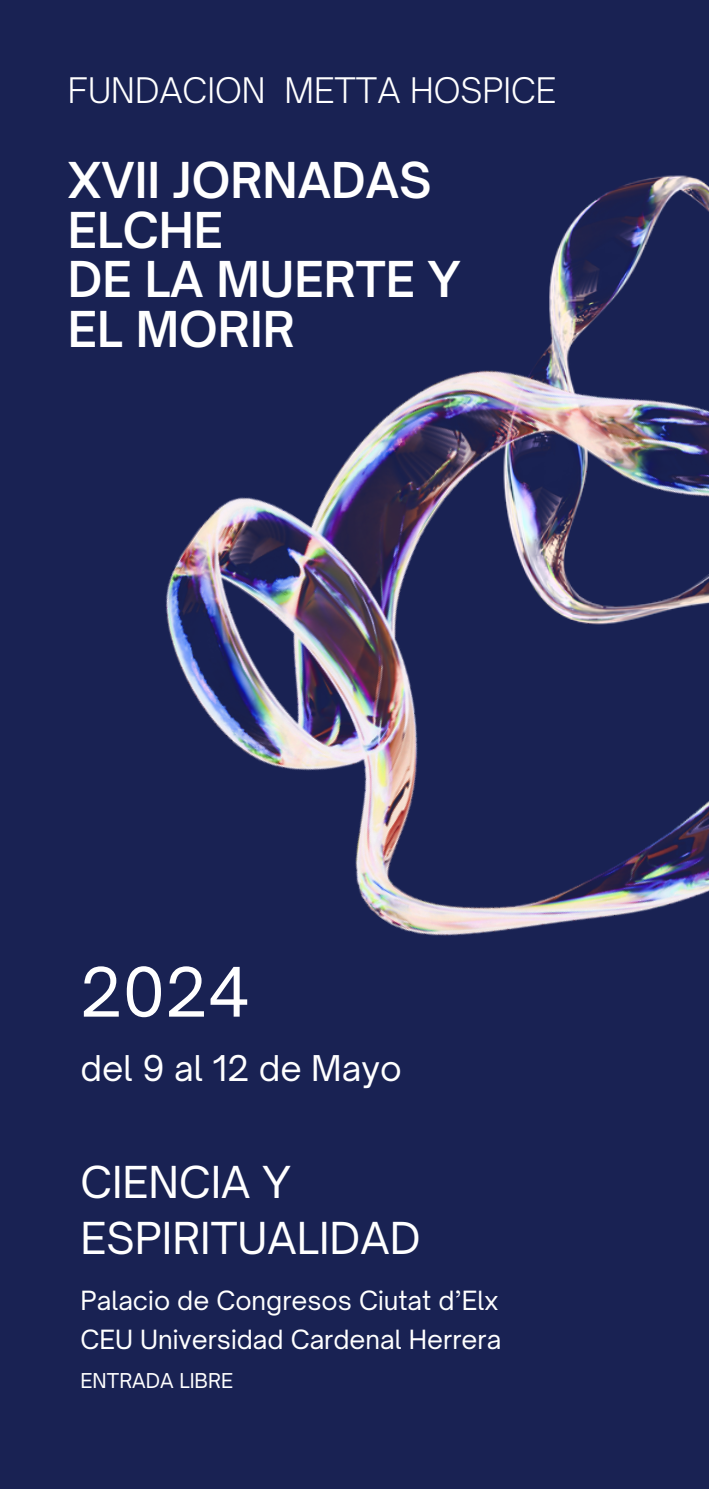
<style>
.page{position:relative;width:709px;height:1489px;background:#192253}
.page>*{position:absolute;margin:0;border:0;box-sizing:border-box;transform-origin:0 0}
.t1{font:65.25px "Open Sauce One";color:#fff}
.t2{font:600 47.25px/49.8px "Open Sauce One";color:#fff}
.t3{font:42.25px/56px "Open Sauce One";color:#fff}
.t4{font:34px "Open Sauce One";color:#fff}
.t5{font:300 33.75px "Open Sauce One";color:#fff}
.t6{font:25.25px "Open Sauce One";color:#fff}
.t7{font:19.5px "Open Sauce One";color:#fff}
</style>
<div class="page">
<img style="left:597px;top:175px;width:112px;height:24px">
<img style="left:165px;top:199px;width:544px;height:737px">
<p class="t5" style="left:68px;top:69px;width:490px">FUNDACION METTA HOSPICE</p>
<h4 class="t2" style="left:68px;top:155px;width:394px">XVII JORNADAS<br>ELCHE<br>DE LA MUERTE Y<br>EL MORIR</h4>
<h5 class="t1" style="left:80px;top:951px;width:171px">2024</h5>
<h1 class="t4" style="left:80px;top:1047px;width:323px">del 9 al 12 de Mayo</h1>
<h3 class="t3" style="left:80px;top:1154px;width:341px">CIENCIA Y<br>ESPIRITUALIDAD</h3>
<h6 class="t6" style="left:80px;top:1285px;width:419px">Palacio de Congresos Ciutat d’Elx</h6>
<h6 class="t6" style="left:80px;top:1323px;width:422px">CEU Universidad Cardenal Herrera</h6>
<p class="t7" style="left:80px;top:1369px;width:154px">ENTRADA LIBRE</p>
</div>
